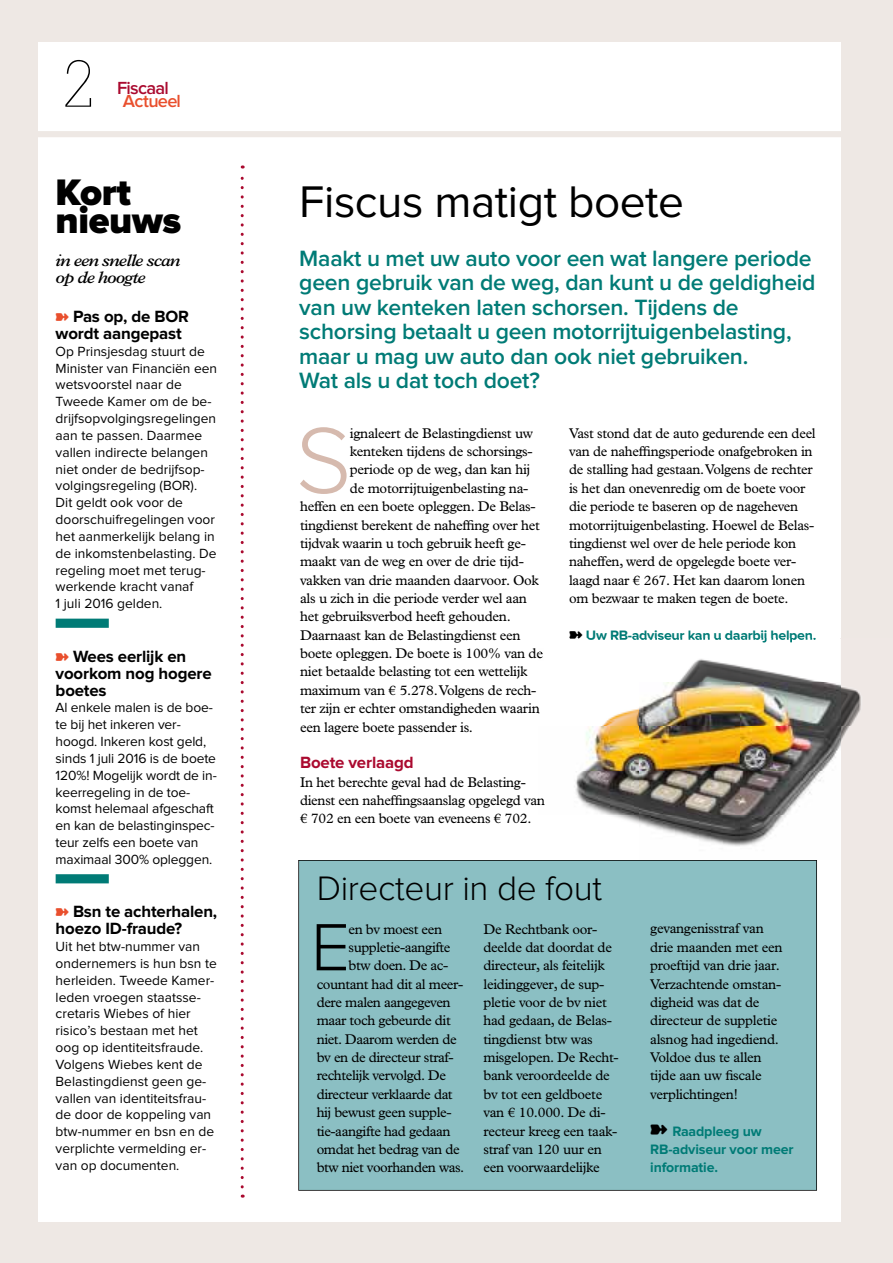
<style>
.page{position:relative;width:893px;height:1263px;background:#eee8e4}
.page>*{position:absolute;margin:0;border:0;box-sizing:border-box;transform-origin:0 0}
.t1{font:300 96.75px "Proxima Nova";color:#d6baae}
.t2{font:300 69.15px "Proxima Nova";color:#000}
.t3{font:100 64.2px "Glypha LT Std";color:#000}
.t4{font:45.9px "Proxima Nova";letter-spacing:-.01em;color:#000}
.t5{font:900 38.25px/27.6px "Proxima Nova";letter-spacing:-.01em;color:#000}
.t6{font:300 35.25px "Proxima Nova";letter-spacing:-.01em;color:#000}
.t7{font:600 22.95px/24.5px "Proxima Nova";letter-spacing:-.01em;color:#007b76}
.t8{font:600 18.15px "Proxima Nova";letter-spacing:-.04em;color:#aa0a2f}
.t9{font:600 18.15px "Proxima Nova";letter-spacing:-.035em;color:#e94f2d}
.t10{font:700 16.8px/16.8px "Proxima Nova";letter-spacing:-.01em;color:#000}
.t11{font:italic 600 16.8px/16.8px "Plantin Std";letter-spacing:-.05em;color:#000}
.t12{font:700 16.8px "Proxima Nova";letter-spacing:-.01em;color:#aa0a2f}
.t13{font:14.1px/18.3px "Plantin Std";letter-spacing:-.02em;color:#000}
.t14{font:700 14.1px/18.3px "Proxima Nova";letter-spacing:-.01em;color:#007b76}
.t15{font:13.8px/16.8px "Proxima Nova";color:#000}
</style>
<div class="page">
<div style="left:38px;top:42px;width:803px;height:1179px;background:#fff"></div>
<div style="left:0;top:131px;width:893px;height:6px;background:#eee8e4"></div>
<svg style="left:241px;top:165px;width:3px;height:1022px"></svg>
<div style="left:56px;top:619px;width:53px;height:9px;background:#007b76"></div>
<div style="left:56px;top:874px;width:53px;height:9px;background:#007b76"></div>
<div style="left:298px;top:860px;width:519px;height:331px;background:#8bbfc3"></div>
<img style="left:740px;top:642px;width:121px;height:204px">
<img style="left:574px;top:708px;width:65px;height:116px">
<img style="left:639px;top:659px;width:101px;height:187px">
<svg style="left:539px;top:651px;width:4px;height:8px"></svg>
<svg style="left:539px;top:798px;width:6px;height:7px"></svg>
<img style="left:588px;top:639px;width:228px;height:3px">
<svg style="left:651px;top:1124px;width:16px;height:10px"></svg>
<h3 class="t3" style="left:62px;top:47px;width:34px">2</h3>
<p class="t8" style="left:117px;top:79px;width:53px">Fiscaal</p>
<p class="t9" style="left:123px;top:93px;width:60px">Actueel</p>
<h3 class="t5" style="left:56px;top:180px;width:127px">Kort nieuws</h3>
<p class="t11" style="left:56px;top:252px;width:126px">in een snelle scan op de hoogte</p>
<p class="t10" style="left:56px;top:309px;width:135px;text-indent:17px">Pas op, de BOR wordt aangepast</p>
<p class="t15" style="left:56px;top:343px;width:163px">Op Prinsjesdag stuurt de<br>Minister van Financiën een wetsvoorstel naar de<br>Tweede Kamer om de be&shy;drijfsopvolgingsregelingen aan te passen. Daarmee vallen indirecte belangen niet onder de bedrijfsop&shy;volgingsregeling (BOR).<br>Dit geldt ook voor de doorschuifregelingen voor het aanmerkelijk belang in de inkomstenbelasting. De regeling moet met terug&shy;werkende kracht vanaf<br>1 juli 2016 gelden.</p>
<p class="t10" style="left:56px;top:648px;width:158px;text-indent:17px">Wees eerlijk en voorkom nog hogere boetes</p>
<p class="t15" style="left:56px;top:700px;width:163px">Al enkele malen is de boe&shy;te bij het inkeren ver&shy;hoogd. Inkeren kost geld, sinds 1 juli 2016 is de boete<br>120%! Mogelijk wordt de in&shy;keerregeling in de toe&shy;komst helemaal afgeschaft en kan de belastinginspec&shy;teur zelfs een boete van maximaal 300% opleggen.</p>
<p class="t10" style="left:56px;top:904px;width:163px;text-indent:17px">Bsn te achterhalen, hoezo ID-fraude?</p>
<p class="t15" style="left:56px;top:939px;width:163px">Uit het btw-nummer van ondernemers is hun bsn te herleiden. Tweede Kamer&shy;leden vroegen staatsse&shy;cretaris Wiebes of hier risico’s bestaan met het oog op identiteitsfraude.<br>Volgens Wiebes kent de<br>Belastingdienst geen ge&shy;vallen van identiteitsfrau&shy;de door de koppeling van btw-nummer en bsn en de verplichte vermelding er&shy;van op documenten.</p>
<h3 class="t4" style="left:299px;top:181px;width:386px">Fiscus matigt boete</h3>
<p class="t7" style="left:299px;top:247px;width:518px">Maakt u met uw auto voor een wat langere periode geen gebruik van de weg, dan kunt u de geldigheid van uw kenteken laten schorsen. Tijdens de schorsing betaalt u geen motorrijtuigenbelasting, maar u mag uw auto dan ook niet gebruiken.<br>Wat als u dat toch doet?</p>
<h1 class="t1" style="left:296px;top:416px;width:58px">S</h1>
<p class="t13" style="left:350px;top:424px;width:185px">ignaleert de Belastingdienst uw</p>
<p class="t13" style="left:569px;top:424px;width:248px">Vast stond dat de auto gedurende een deel van de naheffingsperiode onafgebroken in de stalling had gestaan. Volgens de rechter is het dan onevenredig om de boete voor die periode te baseren op de nageheven motorrijtuigenbelasting. Hoewel de Belas&shy;tingdienst wel over de hele periode kon naheffen, werd de opgelegde boete ver&shy;laagd naar € 267. Het kan daarom lonen om bezwaar te maken tegen de boete.</p>
<p class="t14" style="left:586px;top:626px;width:232px">Uw RB-adviseur kan u daarbij helpen.</p>
<p class="t13" style="left:350px;top:442px;width:184px">kenteken tijdens de schorsings-</p>
<p class="t13" style="left:350px;top:461px;width:182px">periode op de weg, dan kan hij</p>
<p class="t13" style="left:350px;top:479px;width:180px">de motorrijtuigenbelasting na-</p>
<p class="t13" style="left:300px;top:497px;width:237px">heffen en een boete opleggen. De Belas-</p>
<p class="t13" style="left:300px;top:516px;width:241px">tingdienst berekent de naheffing over het</p>
<p class="t13" style="left:300px;top:534px;width:227px">tijdvak waarin u toch gebruik heeft ge-</p>
<p class="t13" style="left:300px;top:552px;width:225px">maakt van de weg en over de drie tijd-</p>
<p class="t13" style="left:300px;top:571px;width:240px">vakken van drie maanden daarvoor. Ook</p>
<p class="t13" style="left:300px;top:589px;width:229px">als u zich in die periode verder wel aan</p>
<p class="t13" style="left:300px;top:607px;width:212px">het gebruiksverbod heeft gehouden.</p>
<p class="t13" style="left:300px;top:626px;width:222px">Daarnaast kan de Belastingdienst een</p>
<p class="t13" style="left:300px;top:644px;width:245px">boete opleggen. De boete is 100% van de</p>
<p class="t13" style="left:300px;top:663px;width:229px">niet betaalde belasting tot een wettelijk</p>
<p class="t13" style="left:300px;top:681px;width:238px">maximum van € 5.278. Volgens de rech-</p>
<p class="t13" style="left:300px;top:699px;width:241px">ter zijn er echter omstandigheden waarin</p>
<p class="t13" style="left:300px;top:718px;width:174px">een lagere boete passender is.</p>
<p class="t12" style="left:300px;top:755px;width:115px">Boete verlaagd</p>
<p class="t13" style="left:300px;top:773px;width:246px">In het berechte geval had de Belasting&shy;dienst een naheffingsaanslag opgelegd van € 702 en een boete van eveneens € 702.</p>
<h3 class="t6" style="left:317px;top:872px;width:287px">Directeur in de fout</h3>
<h2 class="t2" style="left:311px;top:916px;width:41px">E</h2>
<p class="t13" style="left:349px;top:920px;width:95px">en bv moest een</p>
<p class="t13" style="left:483px;top:920px;width:137px">De Rechtbank oor&shy;deelde dat doordat de directeur, als feitelijk leidinggever, de sup&shy;pletie voor de bv niet had gedaan, de Belas&shy;tingdienst btw was misgelopen. De Recht&shy;bank veroordeelde de bv tot een geldboete van € 10.000. De di&shy;recteur kreeg een taak&shy;straf van 120 uur en een voorwaardelijke</p>
<p class="t13" style="left:650px;top:920px;width:134px">gevangenisstraf van drie maanden met een proeftijd van drie jaar.<br>Verzachtende omstan&shy;digheid was dat de directeur de suppletie alsnog had ingediend.<br>Voldoe dus te allen tijde aan uw fiscale verplichtingen!</p>
<p class="t13" style="left:349px;top:938px;width:103px">suppletie-aangifte</p>
<p class="t13" style="left:349px;top:956px;width:101px">btw doen. De ac-</p>
<p class="t13" style="left:317px;top:975px;width:148px">countant had dit al meer-</p>
<p class="t13" style="left:317px;top:993px;width:136px">dere malen aangegeven</p>
<p class="t13" style="left:317px;top:1011px;width:136px">maar toch gebeurde dit</p>
<p class="t13" style="left:317px;top:1030px;width:142px">niet. Daarom werden de</p>
<p class="t13" style="left:317px;top:1048px;width:139px">bv en de directeur straf-</p>
<p class="t13" style="left:317px;top:1067px;width:131px">rechtelijk vervolgd. De</p>
<p class="t13" style="left:317px;top:1085px;width:137px">directeur verklaarde dat</p>
<p class="t13" style="left:317px;top:1103px;width:136px">hij bewust geen supple-</p>
<p class="t13" style="left:317px;top:1122px;width:135px">tie-aangifte had gedaan</p>
<p class="t13" style="left:317px;top:1140px;width:145px">omdat het bedrag van de</p>
<p class="t13" style="left:317px;top:1158px;width:149px">btw niet voorhanden was.</p>
<p class="t14" style="left:650px;top:1122px;width:145px;text-indent:22px">Raadpleeg uw<br>RB-adviseur voor meer informatie.</p>
</div>
